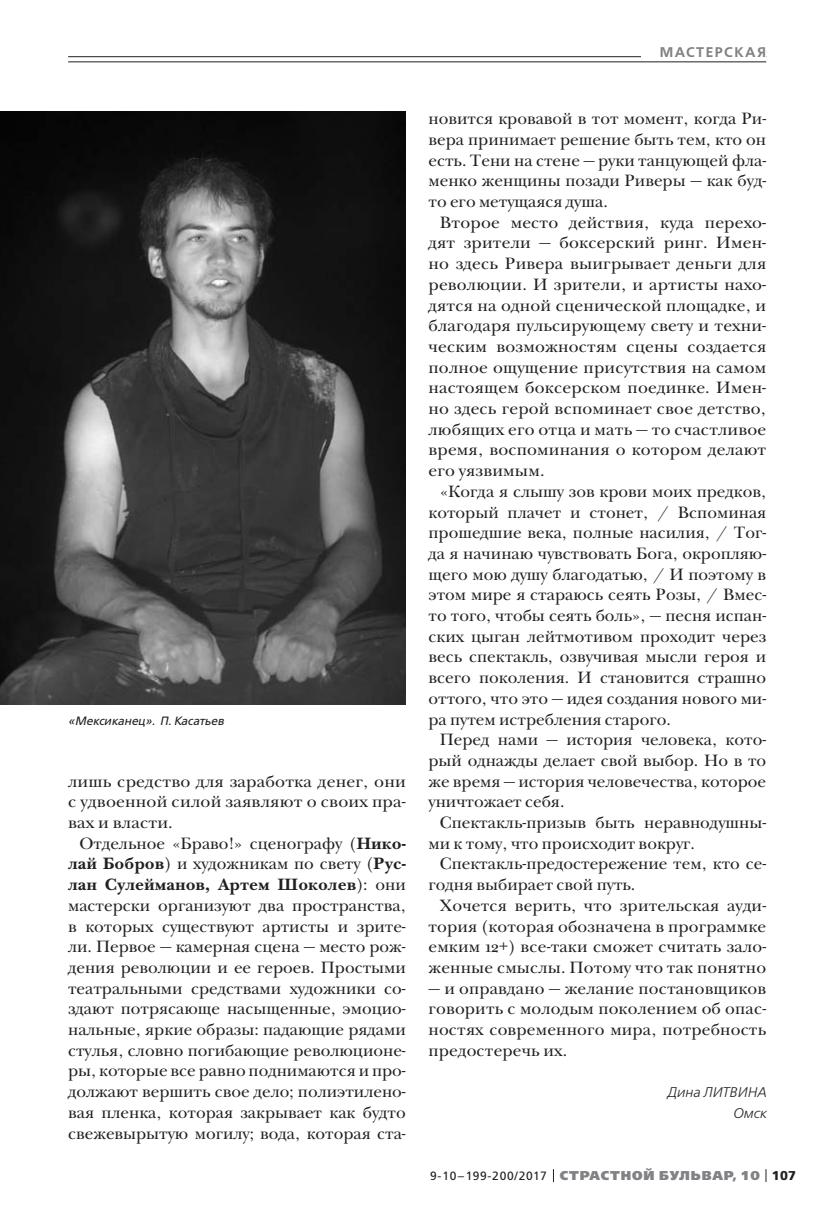
<style>
.page{position:relative;width:823px;height:1219px;background:#fff}
.page>*{position:absolute;margin:0;border:0;box-sizing:border-box;transform-origin:0 0}
.t1{font:17px/20.6px "New Baskerville ITC";color:#231f20;text-align:justify}
.t2{font:italic 300 14px/20.8px "Free Set";color:#231f20;text-align:right}
.t3{font:600 14px "Free Set";letter-spacing:.11em;color:#808285}
.t4{font:800 12.8px "Free Set";letter-spacing:.07em;color:#808285}
.t5{font:italic 12px "Free Set";color:#231f20}
.s1{font-weight:700}
.s2{font-weight:400;font-size:12px;color:#231f20}
.s3{font-weight:700;color:#231f20}
</style>
<div class="page">
<svg style="left:765px;top:1169px;width:1px;height:13px"></svg>
<hr style="left:68px;top:56px;width:697px;height:1px;background:#231f20">
<div style="left:641px;top:41px;width:124px;height:21px;background:#fff"></div>
<hr style="left:68px;top:62px;width:697px;height:1px;background:#231f20">
<img style="left:0;top:112px;width:405px;height:593px">
<p class="t5" style="left:68px;top:715px;width:157px">«Мексиканец». П. Касатьев</p>
<p class="t1" style="left:68px;top:772px;width:339px">лишь средство для заработка денег, они с удвоенной силой заявляют о своих пра&shy;вах и власти.</p>
<p class="t1" style="left:68px;top:834px;width:339px;text-indent:11px">Отдельное «Браво!» сценографу (<span class="s1">Нико&shy;лай Бобров</span>) и художникам по свету (<span class="s1">Рус&shy;лан Сулейманов, Артем Шоколев</span>): они мастерски организуют два пространства, в которых существуют артисты и зрите&shy;ли. Первое — камерная сцена — место рож&shy;дения революции и ее героев. Простыми театральными средствами художники со&shy;здают потрясающе насыщенные, эмоцио&shy;нальные, яркие образы: падающие рядами стулья, словно погибающие революционе&shy;ры, которые все равно поднимаются и про&shy;должают вершить свое дело; полиэтилено&shy;вая пленка, которая закрывает как будто свежевырытую могилу; вода, которая ста-</p>
<p class="t3" style="left:659px;top:45px;width:108px">МАСТЕРСКАЯ</p>
<p class="t1" style="left:428px;top:110px;width:339px">новится кровавой в тот момент, когда Ри&shy;вера принимает решение быть тем, кто он есть. Тени на стене — руки танцующей фла&shy;менко женщины позади Риверы — как буд&shy;то его метущаяся душа.</p>
<p class="t1" style="left:428px;top:213px;width:339px;text-indent:11px">Второе место действия, куда перехо&shy;дят зрители — боксерский ринг. Имен&shy;но здесь Ривера выигрывает деньги для революции. И зрители, и артисты нахо&shy;дятся на одной сценической площадке, и благодаря пульсирующему свету и техни&shy;ческим возможностям сцены создается полное ощущение присутствия на самом настоящем боксерском поединке. Имен&shy;но здесь герой вспоминает свое детство, любящих его отца и мать — то счастливое время, воспоминания о котором делают его уязвимым.</p>
<p class="t1" style="left:428px;top:483px;width:339px;text-indent:11px">«Когда я слышу зов крови моих предков, который плачет и стонет, / Вспоминая прошедшие века, полные насилия, / Тог&shy;да я начинаю чувствовать Бога, окропляю&shy;щего мою душу благодатью, / И поэтому в этом мире я стараюсь сеять Розы, / Вмес&shy;то того, чтобы сеять боль», — песня испан&shy;ских цыган лейтмотивом проходит через весь спектакль, озвучивая мысли героя и всего поколения. И становится страшно оттого, что это — идея создания нового ми&shy;ра путем истребления старого.</p>
<p class="t1" style="left:428px;top:731px;width:339px;text-indent:11px">Перед нами — история человека, кото&shy;рый однажды делает свой выбор. Но в то же время — история человечества, которое уничтожает себя.</p>
<p class="t1" style="left:428px;top:814px;width:339px;text-indent:11px">Спектакль-призыв быть неравнодушны&shy;ми к тому, что происходит вокруг.</p>
<p class="t1" style="left:428px;top:855px;width:339px;text-indent:11px">Спектакль-предостережение тем, кто се&shy;годня выбирает свой путь.</p>
<p class="t1" style="left:428px;top:897px;width:339px;text-indent:11px">Хочется верить, что зрительская ауди&shy;тория (которая обозначена в программке емким 12+) все-таки сможет считать зало&shy;женные смыслы. Потому что так понятно</p>
<p class="t1" style="left:428px;top:979px;width:339px">— и оправдано — желание постановщиков говорить с молодым поколением об опас&shy;ностях современного мира, потребность предостеречь их.</p>
<p class="t2" style="left:666px;top:1083px;width:101px">Дина ЛИТВИНА<br>Омск</p>
<p class="t4" style="left:430px;top:1169px;width:367px"><span class="s2">9-10–199-200/2017</span> СТРАСТНОЙ БУЛЬВАР, 10 <span class="s3">107</span></p>
</div>
